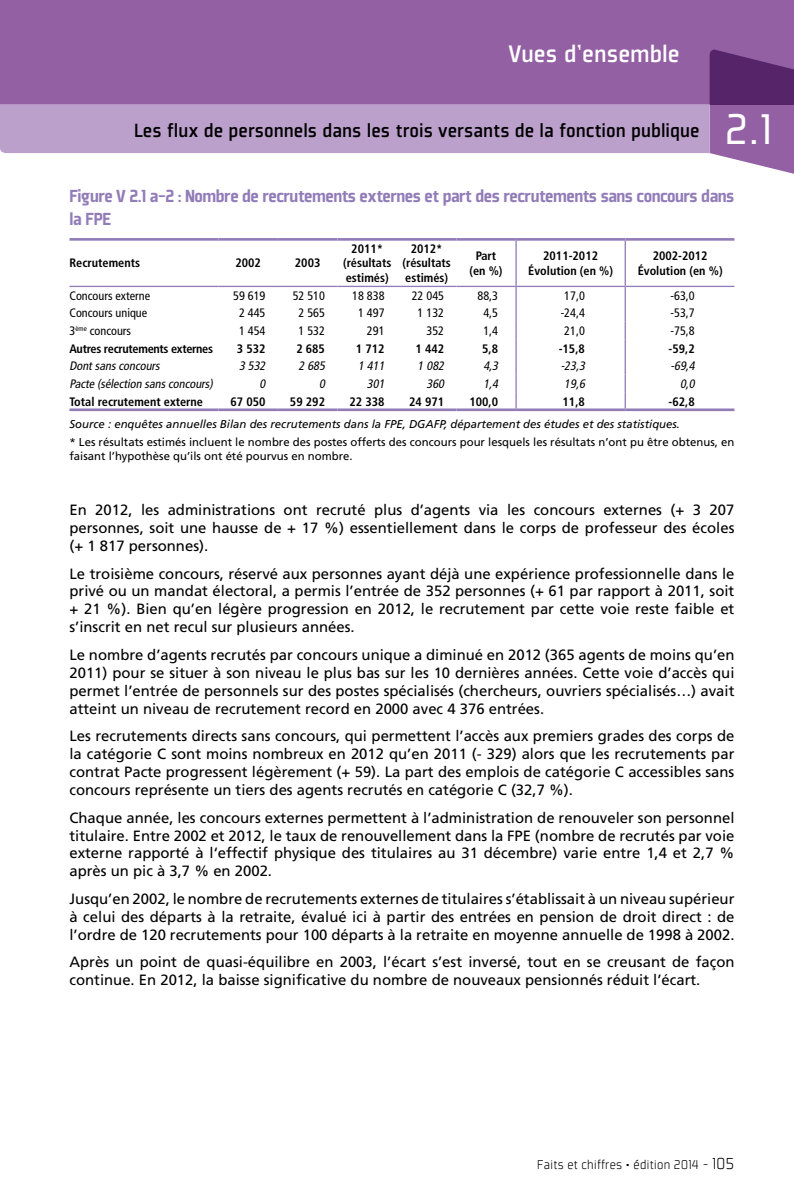
<style>
.page{position:relative;width:794px;height:1191px;background:#fff}
.page>*{position:absolute;margin:0;border:0;box-sizing:border-box;transform-origin:0 0}
.t1{font:47.25px "Plexes";color:#fff}
.t2{font:500 26.25px "Plexes";color:#fff}
.t3{font:500 21px "Plexes";color:#000}
.t4{font:900 19.25px/23.1px "Plexes";letter-spacing:-.025em;color:#927cb8}
.t5{font:14.88px/17.8px "Frutiger LT Std";color:#000;text-align:justify}
.t6{font:300 14px "Plexes";letter-spacing:-.02em;color:#000}
.t7{font:700 condensed 12.25px/14.7px "Frutiger LT Std";color:#000;text-align:center}
.t8{font:condensed 12.25px "Frutiger LT Std";color:#000}
.t9{font:italic condensed 12.25px "Frutiger LT Std";color:#000}
.t10{font:700 condensed 12.25px "Frutiger LT Std";letter-spacing:-.025em;color:#000}
.t11{font:11.38px/13.7px "Frutiger";color:#000}
.t12{font:italic 11.38px "Frutiger LT Std";color:#000}
.s1{font-size:17.5px}
</style>
<div class="page">
<div style="left:0;top:0;width:794px;height:104px;background:#9460a4"></div>
<svg style="left:0;top:50px;width:794px;height:124px"></svg>
<hr style="left:69px;top:238px;width:149px;height:3px;background:#927cb8">
<hr style="left:218px;top:238px;width:60px;height:3px;background:#927cb8">
<hr style="left:278px;top:238px;width:59px;height:3px;background:#927cb8">
<hr style="left:337px;top:238px;width:60px;height:3px;background:#927cb8">
<hr style="left:397px;top:238px;width:59px;height:3px;background:#927cb8">
<hr style="left:456px;top:238px;width:60px;height:3px;background:#927cb8">
<hr style="left:516px;top:238px;width:109px;height:3px;background:#927cb8">
<hr style="left:625px;top:238px;width:109px;height:3px;background:#927cb8">
<hr style="left:515px;top:241px;width:2px;height:45px;background:#927cb8">
<svg style="left:515px;top:287px;width:2px;height:121px"></svg>
<hr style="left:69px;top:286px;width:149px;height:1px;background:#927cb8">
<hr style="left:218px;top:286px;width:60px;height:1px;background:#927cb8">
<hr style="left:278px;top:286px;width:59px;height:1px;background:#927cb8">
<hr style="left:337px;top:286px;width:60px;height:1px;background:#927cb8">
<hr style="left:624px;top:241px;width:2px;height:45px;background:#927cb8">
<hr style="left:397px;top:286px;width:59px;height:1px;background:#927cb8">
<svg style="left:624px;top:287px;width:2px;height:121px"></svg>
<hr style="left:456px;top:286px;width:60px;height:1px;background:#927cb8">
<hr style="left:69px;top:408px;width:149px;height:3px;background:#927cb8">
<hr style="left:218px;top:408px;width:60px;height:3px;background:#927cb8">
<hr style="left:278px;top:408px;width:59px;height:3px;background:#927cb8">
<hr style="left:337px;top:408px;width:60px;height:3px;background:#927cb8">
<hr style="left:397px;top:408px;width:59px;height:3px;background:#927cb8">
<hr style="left:456px;top:408px;width:60px;height:3px;background:#927cb8">
<hr style="left:516px;top:408px;width:109px;height:3px;background:#927cb8">
<hr style="left:625px;top:408px;width:109px;height:3px;background:#927cb8">
<hr style="left:516px;top:286px;width:109px;height:1px;background:#927cb8">
<hr style="left:625px;top:286px;width:109px;height:1px;background:#927cb8">
<h2 class="t2" style="left:508px;top:40px;width:173px">Vues d’ensemble</h2>
<h3 class="t3" style="left:134px;top:119px;width:567px">Les flux de personnels dans les trois versants de la fonction publique</h3>
<h1 class="t1" style="left:724px;top:104px;width:49px">2.1</h1>
<p class="t4" style="left:69px;top:184px;width:666px">Figure V 2.1 a-2 : Nombre de recrutements externes et part des recrutements sans concours dans la FPE</p>
<p class="t7" style="left:69px;top:256px;width:72px">Recrutements</p>
<p class="t7" style="left:235px;top:256px;width:27px">2002</p>
<p class="t7" style="left:295px;top:256px;width:27px">2003</p>
<p class="t7" style="left:343px;top:241px;width:50px">2011* (résultats estimés)</p>
<p class="t7" style="left:403px;top:241px;width:50px">2012* (résultats estimés)</p>
<p class="t7" style="left:469px;top:248px;width:35px">Part (en %)</p>
<p class="t7" style="left:528px;top:248px;width:86px">2011-2012<br>Évolution (en %)</p>
<p class="t7" style="left:637px;top:248px;width:86px">2002-2012<br>Évolution (en %)</p>
<p class="t8" style="left:69px;top:288px;width:82px">Concours externe</p>
<p class="t8" style="left:233px;top:288px;width:34px">59 619</p>
<p class="t8" style="left:293px;top:288px;width:34px">52 510</p>
<p class="t8" style="left:352px;top:288px;width:34px">18 838</p>
<p class="t8" style="left:412px;top:288px;width:34px">22 045</p>
<p class="t8" style="left:477px;top:288px;width:22px">88,3</p>
<p class="t8" style="left:564px;top:288px;width:22px">17,0</p>
<p class="t8" style="left:670px;top:288px;width:26px">-63,0</p>
<p class="t8" style="left:69px;top:306px;width:79px">Concours unique</p>
<p class="t8" style="left:239px;top:306px;width:28px">2 445</p>
<p class="t8" style="left:298px;top:306px;width:28px">2 565</p>
<p class="t8" style="left:358px;top:306px;width:28px">1 497</p>
<p class="t8" style="left:417px;top:306px;width:28px">1 132</p>
<p class="t8" style="left:483px;top:306px;width:16px">4,5</p>
<p class="t8" style="left:560px;top:306px;width:26px">-24,4</p>
<p class="t8" style="left:670px;top:306px;width:26px">-53,7</p>
<p class="t8" style="left:69px;top:324px;width:63px">3<sup>ème</sup> concours</p>
<p class="t8" style="left:239px;top:324px;width:28px">1 454</p>
<p class="t8" style="left:298px;top:324px;width:28px">1 532</p>
<p class="t8" style="left:367px;top:324px;width:19px">291</p>
<p class="t8" style="left:426px;top:324px;width:19px">352</p>
<p class="t8" style="left:483px;top:324px;width:16px">1,4</p>
<p class="t8" style="left:564px;top:324px;width:22px">21,0</p>
<p class="t8" style="left:670px;top:324px;width:26px">-75,8</p>
<p class="t10" style="left:69px;top:341px;width:145px">Autres recrutements externes</p>
<p class="t7" style="left:237px;top:341px;width:30px">3 532</p>
<p class="t7" style="left:296px;top:341px;width:30px">2 685</p>
<p class="t7" style="left:356px;top:341px;width:30px">1 712</p>
<p class="t7" style="left:415px;top:341px;width:30px">1 442</p>
<p class="t7" style="left:482px;top:341px;width:17px">5,8</p>
<p class="t7" style="left:559px;top:341px;width:28px">-15,8</p>
<p class="t7" style="left:668px;top:341px;width:28px">-59,2</p>
<p class="t9" style="left:69px;top:359px;width:94px">Dontsansconcours</p>
<p class="t9" style="left:239px;top:359px;width:31px">3 532</p>
<p class="t9" style="left:298px;top:359px;width:31px">2 685</p>
<p class="t9" style="left:358px;top:359px;width:31px">1 411</p>
<p class="t9" style="left:418px;top:359px;width:31px">1 082</p>
<p class="t9" style="left:483px;top:359px;width:19px">4,3</p>
<p class="t9" style="left:560px;top:359px;width:28px">-23,3</p>
<p class="t9" style="left:670px;top:359px;width:28px">-69,4</p>
<p class="t9" style="left:69px;top:376px;width:147px">Pacte (sélection sansconcours)</p>
<p class="t9" style="left:260px;top:376px;width:10px">0</p>
<p class="t9" style="left:319px;top:376px;width:10px">0</p>
<p class="t9" style="left:367px;top:376px;width:22px">301</p>
<p class="t9" style="left:426px;top:376px;width:22px">360</p>
<p class="t9" style="left:483px;top:376px;width:19px">1,4</p>
<p class="t9" style="left:564px;top:376px;width:25px">19,6</p>
<p class="t9" style="left:680px;top:376px;width:19px">0,0</p>
<p class="t7" style="left:69px;top:394px;width:135px">Total recrutement externe</p>
<p class="t7" style="left:230px;top:394px;width:37px">67 050</p>
<p class="t7" style="left:290px;top:394px;width:37px">59 292</p>
<p class="t7" style="left:349px;top:394px;width:37px">22 338</p>
<p class="t7" style="left:409px;top:394px;width:37px">24 971</p>
<p class="t7" style="left:469px;top:394px;width:30px">100,0</p>
<p class="t7" style="left:562px;top:394px;width:24px">11,8</p>
<p class="t7" style="left:668px;top:394px;width:28px">-62,8</p>
<p class="t12" style="left:69px;top:418px;width:612px">Source : enquêtes annuelles Bilan des recrutements dans la FPE, DGAFP, département des études et des statistiques.</p>
<p class="t11" style="left:69px;top:435px;width:666px">* Les résultats estimés incluent le nombre des postes offerts des concours pour lesquels les résultats n’ont pu être obtenus, en faisant l’hypothèse qu’ils ont été pourvus en nombre.</p>
<p class="t5" style="left:69px;top:501px;width:666px">En 2012, les administrations ont recruté plus d’agents via les concours externes (+ 3 207 personnes, soit une hausse de + 17 %) essentiellement dans le corps de professeur des écoles (+ 1 817 personnes).</p>
<p class="t5" style="left:69px;top:564px;width:666px">Le troisième concours, réservé aux personnes ayant déjà une expérience professionnelle dans le privé ou un mandat électoral, a permis l’entrée de 352 personnes (+ 61 par rapport à 2011, soit + 21 %). Bien qu’en légère progression en 2012, le recrutement par cette voie reste faible et s’inscrit en net recul sur plusieurs années.</p>
<p class="t5" style="left:69px;top:646px;width:666px">Le nombre d’agents recrutés par concours unique a diminué en 2012 (365 agents de moins qu’en 2011) pour se situer à son niveau le plus bas sur les 10 dernières années. Cette voie d’accès qui permet l’entrée de personnels sur des postes spécialisés (chercheurs, ouvriers spécialisés…) avait atteint un niveau de recrutement record en 2000 avec 4 376 entrées.</p>
<p class="t5" style="left:69px;top:727px;width:666px">Les recrutements directs sans concours, qui permettent l’accès aux premiers grades des corps de la catégorie C sont moins nombreux en 2012 qu’en 2011 (- 329) alors que les recrutements par contrat Pacte progressent légèrement (+ 59). La part des emplois de catégorie C accessibles sans concours représente un tiers des agents recrutés en catégorie C (32,7 %).</p>
<p class="t5" style="left:69px;top:808px;width:666px">Chaque année, les concours externes permettent à l’administration de renouveler son personnel titulaire. Entre 2002 et 2012, le taux de renouvellement dans la FPE (nombre de recrutés par voie externe rapporté à l‘effectif physique des titulaires au 31 décembre) varie entre 1,4 et 2,7 % après un pic à 3,7 % en 2002.</p>
<p class="t5" style="left:69px;top:890px;width:666px">Jusqu’en 2002, le nombre de recrutements externes de titulaires s’établissait à un niveau supérieur à celui des départs à la retraite, évalué ici à partir des entrées en pension de droit direct : de l’ordre de 120 recrutements pour 100 départs à la retraite en moyenne annuelle de 1998 à 2002.</p>
<p class="t5" style="left:69px;top:953px;width:666px">Après un point de quasi-équilibre en 2003, l’écart s’est inversé, tout en se creusant de façon continue. En 2012, la baisse significative du nombre de nouveaux pensionnés réduit l’écart.</p>
<p class="t6" style="left:537px;top:1157px;width:199px">Faits et chiffres • édition 2014 - <span class="s1">105</span></p>
</div>
